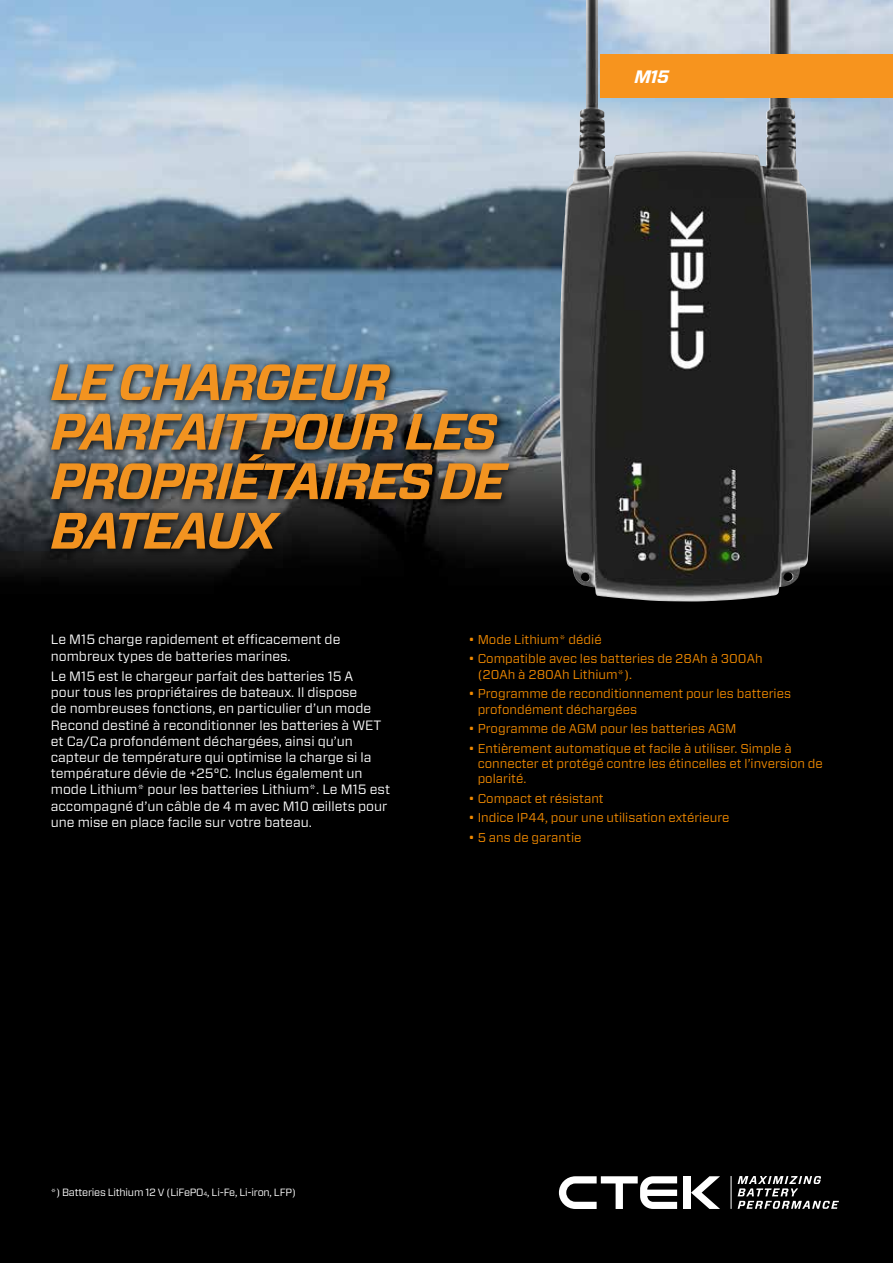
<style>
.page{position:relative;width:893px;height:1263px;background:#fff}
.page>*{position:absolute;margin:0;border:0;box-sizing:border-box;transform-origin:0 0}
.t1{font:italic 700 51px/49.5px "Forza";letter-spacing:-.04em;color:#f29320}
.t2{font:italic 700 18px "Forza";color:#fff}
.t3{font:13.5px/16.2px "Forza";color:#fff}
.t4{font:12.75px/15.3px "Forza";color:#f18a00}
.t5{font:10.5px "Forza";letter-spacing:-.02em;color:#fff}
.s1{font-size:6.15px}
</style>
<div class="page">
<img style="left:0;top:0;width:893px;height:1263px">
<img style="left:560px;top:0;width:254px;height:601px">
<div style="left:684px;top:1176px;width:7px;height:33px;background:#fff"></div>
<svg style="left:691px;top:1176px;width:29px;height:33px"></svg>
<svg style="left:559px;top:1176px;width:118px;height:33px"></svg>
<svg style="left:738px;top:1176px;width:101px;height:33px;background:#434343"></svg>
<hr style="left:731px;top:1176px;width:1px;height:33px;background:#fff">
<svg style="left:46px;top:358px;width:473px;height:200px;background:#363e45"></svg>
<div style="left:600px;top:54px;width:293px;height:43px;background:#f7941e"></div>
<h1 class="t1" style="left:51px;top:358px;width:457px">LE CHARGEUR<br>PARFAIT POUR LES<br>PROPRIÉTAIRES DE<br>BATEAUX</h1>
<h2 class="t2" style="left:634px;top:64px;width:36px">M15</h2>
<p class="t3" style="left:51px;top:631px;width:291px">Le M15 charge rapidement et efficacement de nombreux types de batteries marines.</p>
<p class="t3" style="left:51px;top:668px;width:341px">Le M15 est le chargeur parfait des batteries 15 A<br>pour tous les propriétaires de bateaux. Il dispose<br>de nombreuses fonctions, en particulier d’un mode Recond destiné à reconditionner les batteries à WET et Ca/Ca profondément déchargées, ainsi qu’un capteur de température qui optimise la charge si la température dévie de +25°C. Inclus également un mode Lithium* pour les batteries Lithium*. Le M15 est accompagné d’un câble de 4 m avec M10 œillets pour une mise en place facile sur votre bateau.</p>
<p class="t4" style="left:469px;top:631px;width:135px">• Mode Lithium* dédié</p>
<p class="t4" style="left:478px;top:651px;width:286px;text-indent:-9px">• Compatible avec les batteries de 28Ah à 300Ah (20Ah à 280Ah Lithium*).</p>
<p class="t4" style="left:478px;top:686px;width:315px;text-indent:-9px">• Programme de reconditionnement pour les batteries profondément déchargées</p>
<p class="t4" style="left:469px;top:721px;width:269px">• Programme de AGM pour les batteries AGM</p>
<p class="t4" style="left:478px;top:740px;width:347px;text-indent:-9px">• Entièrement automatique et facile à utiliser. Simple à connecter et protégé contre les étincelles et l’inversion de polarité.</p>
<p class="t4" style="left:469px;top:790px;width:137px">• Compact et résistant</p>
<p class="t4" style="left:469px;top:810px;width:262px">• Indice IP44, pour une utilisation extérieure</p>
<p class="t4" style="left:469px;top:829px;width:114px">• 5 ans de garantie</p>
<p class="t5" style="left:51px;top:1185px;width:247px">*) Batteries Lithium 12 V (LiFePO<span class="s1">4</span>, Li-Fe, Li-iron, LFP)</p>
</div>
